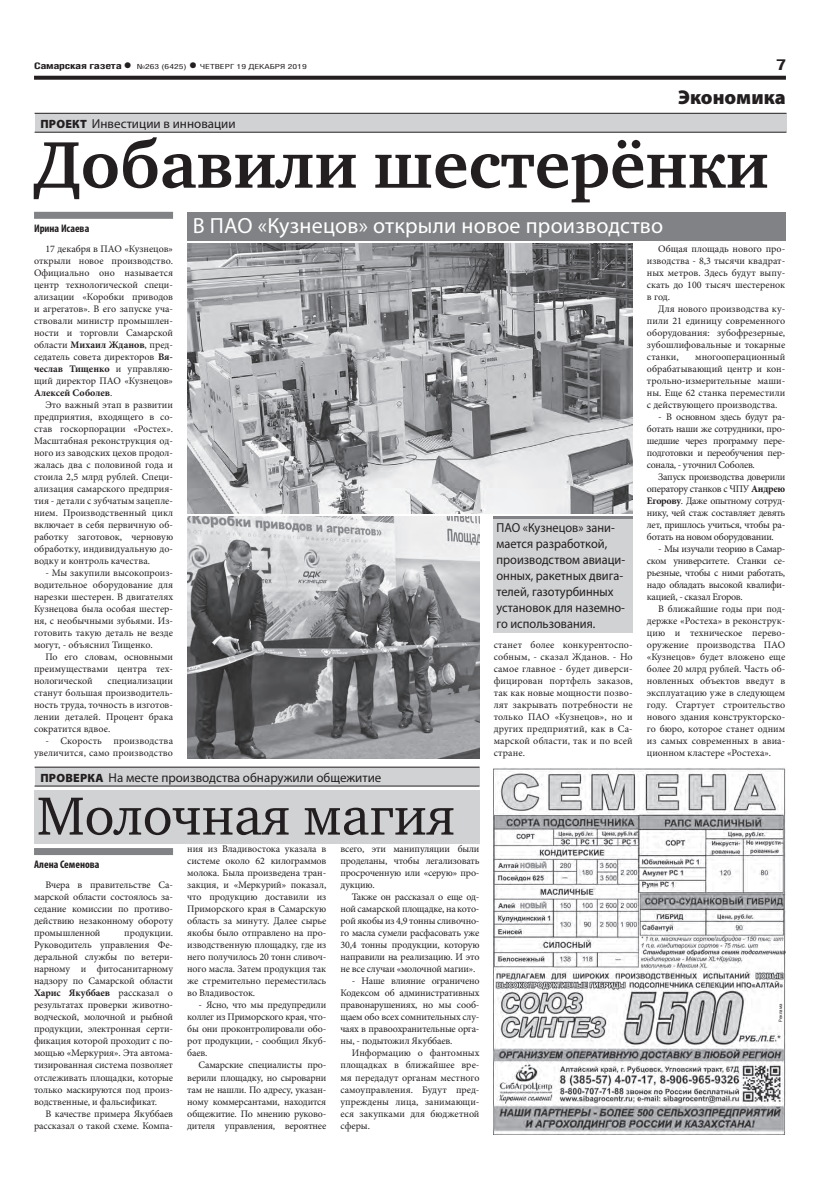
<style>
.page{position:relative;width:820px;height:1191px;background:#fff}
.page>*{position:absolute;margin:0;border:0;box-sizing:border-box;transform-origin:0 0}
.t1{font:700 67.5px "Charter C";color:#231f20}
.t2{font:55px "Charter C";color:#231f20}
.t3{font:22px "Myriad Pro";letter-spacing:.01em;color:#fff}
.t4{font:900 20px "Myriad Pro";color:#231f20}
.t5{font:700 15px "Helios Cond";color:#231f20;scale:1.4 1}
.t6{font:13px/16px "Myriad Pro";color:#231f20;scale:.95 1}
.t7{font:13px "Myriad Pro";color:#231f20}
.t8{font:900 12px "Myriad Pro";color:#231f20}
.t9{font:700 condensed 11px "Myriad Pro";color:#231f20}
.t10{font:10px/12px "Minion Pro";letter-spacing:-.005em;color:#231f20;text-align:justify}
.t11{font:700 9px "Helios Cond";letter-spacing:-.02em;color:#231f20;scale:1.4 1}
.t12{font:7px "Helios Cond";color:#231f20;scale:1.4 1}
.t13{font:5px "Myriad Pro";color:#231f20}
.s1{font-size:16px}
.s2{font-weight:700;font-size:16px}
.s3{font-weight:900;font-size:12px}
.s4{font-weight:700}
</style>
<div class="page">
<svg style="left:34px;top:76px;width:751px;height:4px;background:#322f2f"></svg>
<div style="left:34px;top:789px;width:445px;height:54px;background:#d1d2d4"></div>
<div style="left:187px;top:213px;width:598px;height:28px;background:#808285"></div>
<div style="left:35px;top:113px;width:751px;height:19px;background:#d1d2d4"></div>
<hr style="left:35px;top:113px;width:751px;height:1px;background:#231f20">
<hr style="left:35px;top:132px;width:751px;height:1px;background:#231f20">
<div style="left:35px;top:767px;width:444px;height:19px;background:#d1d2d4"></div>
<hr style="left:35px;top:767px;width:444px;height:1px;background:#231f20">
<hr style="left:35px;top:786px;width:444px;height:1px;background:#231f20">
<div style="left:493px;top:516px;width:139px;height:116px;background:#d1d2d4"></div>
<hr style="left:493px;top:516px;width:139px;height:3px;background:#808285">
<img style="left:493px;top:767px;width:292px;height:367px">
<div style="left:777px;top:1002px;width:6px;height:21px;background:#fff"></div>
<img style="left:187px;top:244px;width:445px;height:269px">
<img style="left:187px;top:516px;width:292px;height:242px">
<div style="left:34px;top:848px;width:139px;height:7px;background:#808285"></div>
<div style="left:34px;top:212px;width:139px;height:7px;background:#808285"></div>
<p class="t11" style="left:34px;top:61px;width:71px">Самарская газета<span class="s1">•</span></p>
<p class="t12" style="left:137px;top:63px;width:123px">№263 (6425) <span class="s2">•</span> четверг 19 декабря 2019</p>
<h3 class="t5" style="left:775px;top:55px;width:9px">7</h3>
<h3 class="t7" style="left:40px;top:115px;width:197px"><span class="s3">ПРОЕКТ</span> Инвестиции в инновации</h3>
<h3 class="t4" style="left:677px;top:86px;width:109px">Экономика</h3>
<h1 class="t1" style="left:34px;top:128px;width:736px">Добавили шестерёнки</h1>
<p class="t9" style="left:34px;top:222px;width:57px">Ирина Исаева</p>
<p class="t10" style="left:34px;top:243px;width:140px;text-indent:11px">17 декабря в ПАО «Кузнецов» открыли новое производство.<br>Официально оно называется центр технологической специ&shy;ализации «Коробки приводов и агрегатов». В его запуске уча&shy;ствовали министр промышлен&shy;ности и торговли Самарской области <span class="s4">Михаил Жданов</span>, пред&shy;седатель совета директоров <span class="s4">Вя&shy;чеслав Тищенко</span> и управляю&shy;щий директор ПАО «Кузнецов» <span class="s4">Алексей Соболев</span>.</p>
<p class="t10" style="left:34px;top:399px;width:140px;text-indent:11px">Это важный этап в развитии предприятия, входящего в со&shy;став госкорпорации «Ростех».<br>Масштабная реконструкция од&shy;ного из заводских цехов продол&shy;жалась два с половиной года и стоила 2,5 млрд рублей. Специ&shy;ализация самарского предприя&shy;тия - детали с зубчатым зацепле&shy;нием. Производственный цикл включает в себя первичную об&shy;работку заготовок, черновую обработку, индивидуальную до&shy;водку и контроль качества.</p>
<p class="t10" style="left:34px;top:567px;width:140px;text-indent:11px">- Мы закупили высокопроиз&shy;водительное оборудование для нарезки шестерен. В двигателях Кузнецова была особая шестер&shy;ня, с необычными зубьями. Из&shy;готовить такую деталь не везде могут, - объяснил Тищенко.</p>
<p class="t10" style="left:34px;top:651px;width:140px;text-indent:11px">По его словам, основными преимуществами центра тех&shy;нологической</p>
<p class="t10" style="left:34px;top:675px;width:140px;text-indent:73px">специализации станут большая производитель&shy;ность труда, точность в изготов&shy;лении деталей. Процент брака сократится вдвое.</p>
<p class="t10" style="left:34px;top:735px;width:140px;text-align:right">- Скорость производства увеличится, само производство</p>
<h3 class="t3" style="left:193px;top:212px;width:471px">В ПАО «Кузнецов» открыли новое производство</h3>
<h3 class="t6" style="left:496px;top:519px;width:137px">ПАО «Кузнецов» зани&shy;мается разработкой, производством авиаци&shy;онных, ракетных двига&shy;телей, газотурбинных установок для наземно&shy;го использования.</h3>
<p class="t10" style="left:493px;top:639px;width:140px">станет более конкурентоспо&shy;собным, - сказал Жданов. - Но самое главное - будет диверси&shy;фицирован портфель заказов, так как новые мощности позво&shy;лят закрывать потребности не только ПАО «Кузнецов», но и других предприятий, как в Са&shy;марской области, так и по всей стране.</p>
<p class="t10" style="left:646px;top:243px;width:140px;text-indent:11px">Общая площадь нового про&shy;изводства - 8,3 тысячи квадрат&shy;ных метров. Здесь будут выпу&shy;скать до 100 тысяч шестеренок в год.</p>
<p class="t10" style="left:646px;top:303px;width:140px;text-indent:11px">Для нового производства ку&shy;пили 21 единицу современного оборудования: зубофрезерные, зубошлифовальные и токарные станки,</p>
<p class="t10" style="left:646px;top:351px;width:140px;text-indent:48px">многооперационный обрабатывающий центр и кон&shy;трольно-измерительные маши&shy;ны. Еще 62 станка переместили с действующего производства.</p>
<p class="t10" style="left:646px;top:411px;width:140px;text-indent:11px">- В основном здесь будут ра&shy;ботать наши же сотрудники, про&shy;шедшие через программу пере&shy;подготовки и переобучения пер&shy;сонала, - уточнил Соболев.</p>
<p class="t10" style="left:646px;top:471px;width:140px;text-indent:11px">Запуск производства доверили оператору станков с ЧПУ <span class="s4">Андрею Егорову</span>. Даже опытному сотруд&shy;нику, чей стаж составляет девять лет, пришлось учиться, чтобы ра&shy;ботать на новом оборудовании.</p>
<p class="t10" style="left:646px;top:543px;width:140px;text-indent:11px">- Мы изучали теорию в Самар&shy;ском университете. Станки се&shy;рьезные, чтобы с ними работать, надо обладать высокой квалифи&shy;кацией, - сказал Егоров.</p>
<p class="t10" style="left:646px;top:603px;width:140px;text-indent:11px">В ближайшие годы при под&shy;держке «Ростеха» в реконструк&shy;цию и техническое перево&shy;оружение производства ПАО «Кузнецов» будет вложено еще более 20 млрд рублей. Часть об&shy;новленных объектов введут в эксплуатацию уже в следующем году. Стартует строительство нового здания конструкторско&shy;го бюро, которое станет одним из самых современных в авиа&shy;ционном кластере «Ростеха».</p>
<p class="t8" style="left:40px;top:770px;width:41px">Проверк</p>
<h3 class="t7" style="left:96px;top:769px;width:287px"><span class="s3">а</span> На месте производства обнаружили общежитие</h3>
<h2 class="t2" style="left:37px;top:785px;width:419px">Молочная магия</h2>
<p class="t9" style="left:34px;top:858px;width:67px">Алена Семенова</p>
<p class="t10" style="left:34px;top:879px;width:140px;text-indent:11px">Вчера в правительстве Са&shy;марской области состоялось за&shy;седание комиссии по противо&shy;действию незаконному обороту промышленной</p>
<p class="t10" style="left:34px;top:927px;width:140px;text-indent:90px">продукции.<br>Руководитель управления Фе&shy;деральной службы по ветери&shy;нарному и фитосанитарному надзору по Самарской области <span class="s4">Харис Якуббаев</span> рассказал о результатах проверки животно&shy;водческой, молочной и рыбной продукции, электронная серти&shy;фикация которой проходит с по&shy;мощью «Меркурия». Эта автома&shy;тизированная система позволяет отслеживать площадки, которые только маскируются под произ&shy;водственные, и фальсификат.</p>
<p class="t10" style="left:34px;top:1107px;width:140px;text-align:right">В качестве примера Якуббаев рассказал о такой схеме. Компа-</p>
<p class="t10" style="left:187px;top:843px;width:140px">ния из Владивостока указала в системе около 62 килограммов молока. Была произведена тран&shy;закция, и «Меркурий» показал, что продукцию доставили из Приморского края в Самарскую область за минуту. Далее сырье якобы было отправлено на про&shy;изводственную площадку, где из него получилось 20 тонн сливоч&shy;ного масла. Затем продукция так же стремительно переместилась во Владивосток.</p>
<p class="t10" style="left:187px;top:999px;width:140px;text-indent:11px">- Ясно, что мы предупредили коллег из Приморского края, что&shy;бы они проконтролировали обо&shy;рот продукции, - сообщил Якуб&shy;баев.</p>
<p class="t10" style="left:187px;top:1059px;width:140px;text-indent:11px">Самарские специалисты про&shy;верили площадку, но сыроварни там не нашли. По адресу, указан&shy;ному коммерсантами, находится общежитие. По мнению руково&shy;дителя управления, вероятнее</p>
<p class="t10" style="left:340px;top:843px;width:140px">всего, эти манипуляции были проделаны, чтобы легализовать просроченную или «серую» про&shy;дукцию.</p>
<p class="t10" style="left:340px;top:891px;width:140px;text-indent:11px">Также он рассказал о еще од&shy;ной самарской площадке, на кото&shy;рой якобы из 4,9 тонны сливочно&shy;го масла сумели расфасовать уже 30,4 тонны продукции, которую направили на реализацию. И это не все случаи «молочной магии».</p>
<p class="t10" style="left:340px;top:975px;width:140px;text-indent:11px">- Наше влияние ограничено Кодексом об административных правонарушениях, но мы сооб&shy;щаем обо всех сомнительных слу&shy;чаях в правоохранительные орга&shy;ны, - подытожил Якуббаев.</p>
<p class="t10" style="left:340px;top:1047px;width:140px;text-indent:11px">Информацию о фантомных площадках в ближайшее вре&shy;мя передадут органам местного самоуправления. Будут пред&shy;упреждены лица, занимающи&shy;еся закупками для бюджетной сферы.</p>
<p class="t13" style="left:777px;top:1021px;width:20px;rotate:-90deg">Реклама</p>
</div>
